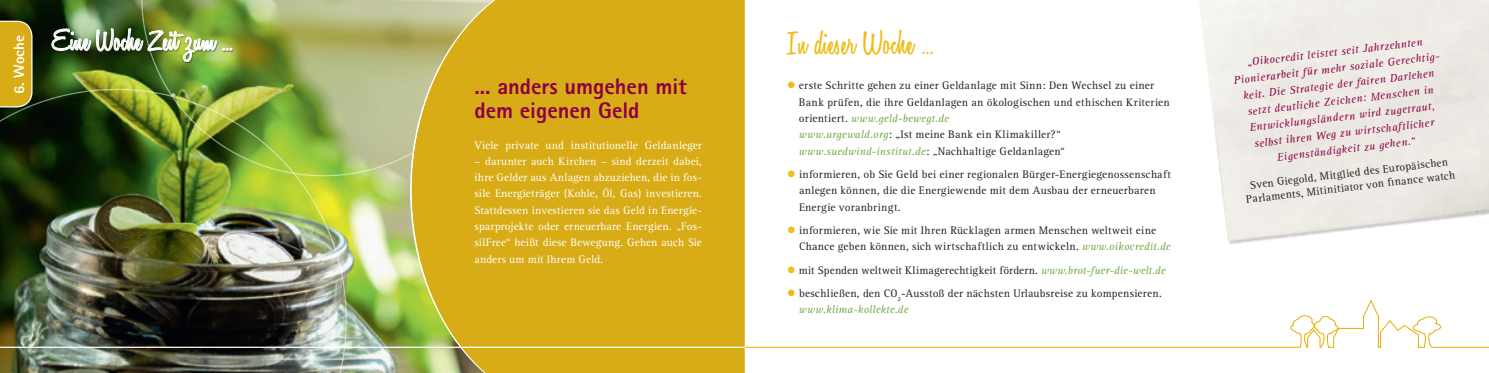
<style>
.page{position:relative;width:1489px;height:373px;background:#fff}
.page>*{position:absolute;margin:0;border:0;box-sizing:border-box;transform-origin:0 0}
.t1{font:600 35px "Honey Script";letter-spacing:.02em;color:#efbd1a}
.t2{font:600 31.25px "Honey Script";letter-spacing:.02em;color:#fff}
.t3{font:800 22.5px/23.8px "Rotis Sans Serif";color:#8b0043}
.t4{font:800 15px "Rotis Sans Serif";color:#fff}
.t5{font:11.25px/16.2px "Rotis Serif";letter-spacing:.025em;color:#231f20}
.t6{font:11.25px/16.2px "Rotis Serif";letter-spacing:.015em;color:#fff;text-align:justify}
.t7{font:italic 11.25px/16.2px "Rotis Serif";color:#8b0043;text-align:center}
.s1{color:#efbd1a}
.s2{font-style:italic;color:#6fab43}
</style>
<div class="page">
<img style="left:0;top:0;width:410px;height:372px">
<svg style="left:0;top:20px;width:33px;height:69px;background:#d0a921"></svg>
<img style="left:0;top:89px;width:347px;height:283px">
<img style="left:141px;top:0;width:269px;height:176px">
<svg style="left:744px;top:298px;width:744px;height:49px"></svg>
<div style="left:412px;top:0;width:332px;height:372px;background:#d8ac17"></div>
<img style="left:0;top:297px;width:744px;height:51px">
<div style="left:52px;top:28px;width:181px;height:35px;background:#231f20;opacity:.75"></div>
<img style="left:52px;top:28px;width:180px;height:34px">
<h2 class="t2" style="left:52px;top:21px;width:182px">Eine Woche Zeit zum ...</h2>
<p class="t7" style="left:1230px;top:57px;width:208px;rotate:-7deg">„Oikocredit leistet seit Jahrzehnten Pionierarbeit für mehr soziale Gerechtig&shy;keit. Die Strategie der fairen Darlehen setzt deutliche Zeichen: Menschen in Entwicklungsländern wird zugetraut, selbst ihren Weg zu wirtschaftlicher Eigenständigkeit zu gehen.“</p>
<p class="t5" style="left:1243px;top:179px;width:212px;line-height:13.8px;text-align:center;rotate:-7deg">Sven Giegold, Mitglied des Europäischen<br>Parlaments, Mitinitiator von fi nance watch</p>
<h3 class="t4" style="left:10px;top:94px;width:60px;rotate:-90deg">6. Woche</h3>
<h1 class="t1" style="left:787px;top:21px;width:147px">In dieser Woche ...</h1>
<h3 class="t3" style="left:474px;top:74px;width:214px">... anders umgehen mit dem eigenen Geld</h3>
<p class="t6" style="left:474px;top:137px;width:229px">Viele private und institutionelle Geldanleger</p>
<p class="t6" style="left:474px;top:153px;width:229px">– darunter auch Kirchen – sind derzeit dabei, ihre Gelder aus Anlagen abzuziehen, die in fos&shy;sile Energieträger (Kohle, Öl, Gas) investieren.<br>Stattdessen investieren sie das Geld in Energie&shy;sparprojekte oder erneuerbare Energien. „Fos&shy;silFree“ heißt diese Bewegung. Gehen auch Sie anders um mit Ihrem Geld.</p>
<p class="t5" style="left:799px;top:78px;width:372px;text-indent:-12px"><span class="s1">●</span> erste Schritte gehen zu einer Geldanlage mit Sinn: Den Wechsel zu einer Bank prüfen, die ihre Geldanlagen an ökologischen und ethischen Kriterien orientiert. <span class="s2">www.geld-bewegt.de<br>www.urgewald.org</span>: „Ist meine Bank ein Klimakiller?“ <span class="s2">www.suedwind-institut.de</span>: „Nachhaltige Geldanlagen“</p>
<p class="t5" style="left:799px;top:166px;width:373px;text-indent:-12px"><span class="s1">●</span> informieren, ob Sie Geld bei einer regionalen Bürger-Energiegenossenschaft anlegen können, die die Energiewende mit dem Ausbau der erneuerbaren<br>Energie voranbringt.</p>
<p class="t5" style="left:799px;top:222px;width:373px;text-indent:-12px"><span class="s1">●</span> informieren, wie Sie mit Ihren Rücklagen armen Menschen weltweit eine<br>Chance geben können, sich wirtschaftlich zu entwickeln. <span class="s2">www.oikocredit.de</span></p>
<p class="t5" style="left:787px;top:261px;width:380px"><span class="s1">●</span> mit Spenden weltweit Klimagerechtigkeit fördern. <span class="s2">www.brot-fuer-die-welt.de</span></p>
<p class="t5" style="left:799px;top:285px;width:364px;text-indent:-12px"><span class="s1">●</span> beschließen, den CO<sub>2</sub>-Ausstoß der nächsten Urlaubsreise zu kompensieren. <span class="s2">www.klima-kollekte.de</span></p>
</div>
